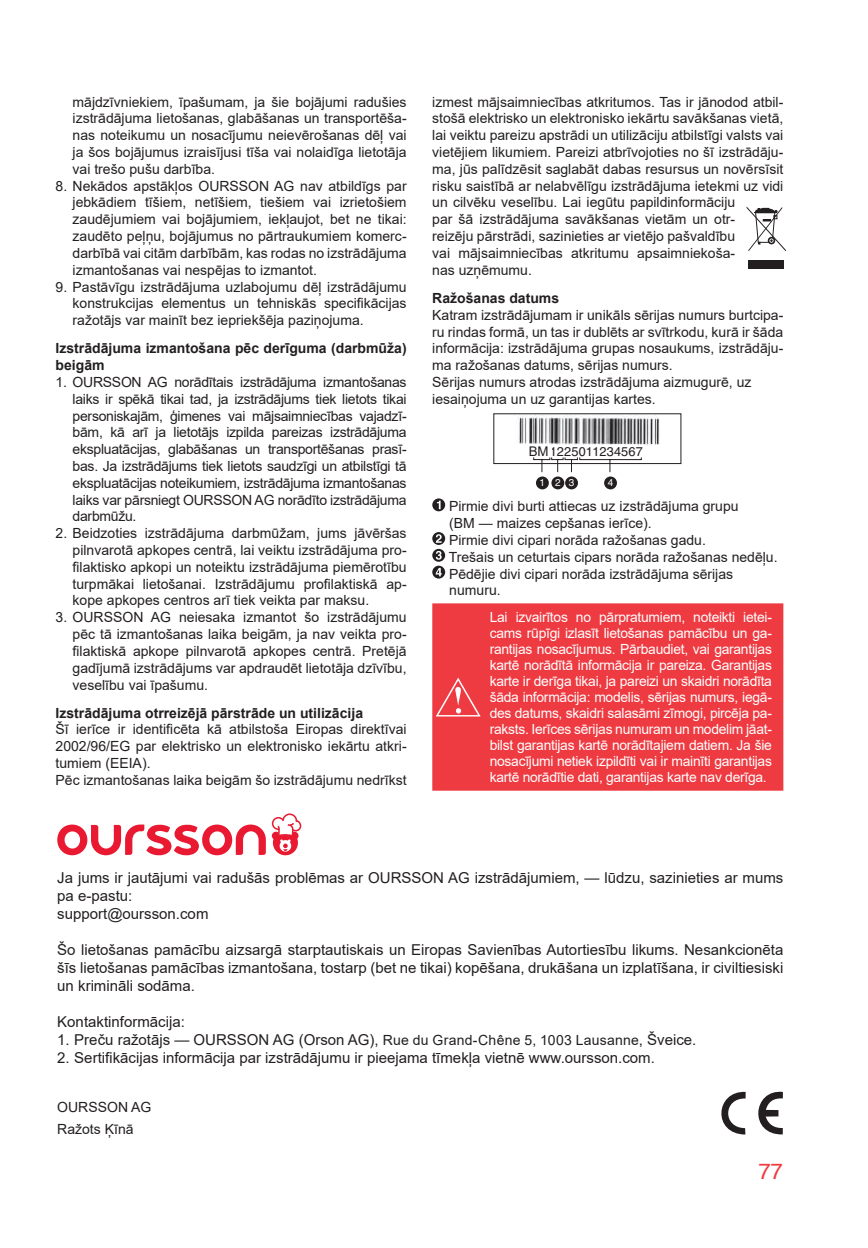
<style>
.page{position:relative;width:868px;height:1248px;background:#fff}
.page>*{position:absolute;margin:0;border:0;box-sizing:border-box;transform-origin:0 0}
.t1{font:22px "Helvetica LTCYR";color:#ee3a41}
.t2{font:15px/18px "Arial";color:#231f20}
.t3{font:14px/16.8px "Arial";color:#231f20;text-align:justify}
.t4{font:14px/16px "Arial";letter-spacing:-.02em;color:#fff;text-align:justify}
.t5{font:700 14px/16.8px "Arial";color:#231f20}
.t6{font:13.4px "Arial";color:#231f20}
.t7{font:12.8px "Helvetica";letter-spacing:.01em;color:#231f20}
.t8{font:10px "Helvetica";color:#fff}
.s1{font-size:14px}
</style>
<div class="page">
<svg style="left:432px;top:498px;width:13px;height:13px"></svg>
<svg style="left:437px;top:500px;width:3px;height:9px"></svg>
<svg style="left:432px;top:532px;width:13px;height:13px"></svg>
<svg style="left:435px;top:534px;width:6px;height:8px"></svg>
<svg style="left:432px;top:549px;width:13px;height:12px"></svg>
<svg style="left:435px;top:551px;width:6px;height:8px"></svg>
<svg style="left:432px;top:565px;width:13px;height:13px"></svg>
<svg style="left:435px;top:568px;width:6px;height:8px"></svg>
<div style="left:432px;top:603px;width:351px;height:187px;background:#ee3a41"></div>
<svg style="left:435px;top:677px;width:45px;height:39px;background:#f0555b"></svg>
<svg style="left:746px;top:206px;width:40px;height:45px"></svg>
<div style="left:747px;top:260px;width:36px;height:9px;background:#231f20"></div>
<svg style="left:57px;top:824px;width:209px;height:31px"></svg>
<svg style="left:272px;top:813px;width:29px;height:42px"></svg>
<div style="left:493px;top:413px;width:188px;height:51px;border:1px solid #231f20"></div>
<img style="left:517px;top:416px;width:142px;height:28px">
<div style="left:533px;top:457px;width:17px;height:3px;border:1px solid #231f20"></div>
<div style="left:564px;top:457px;width:14px;height:3px;border:1px solid #231f20"></div>
<div style="left:579px;top:457px;width:62px;height:3px;border:1px solid #231f20"></div>
<svg style="left:541px;top:459px;width:1px;height:13px"></svg>
<svg style="left:551px;top:457px;width:12px;height:15px"></svg>
<svg style="left:571px;top:459px;width:1px;height:13px"></svg>
<svg style="left:609px;top:459px;width:1px;height:13px"></svg>
<div style="left:536px;top:476px;width:12px;height:13px;background:#231f20;border-radius:50%"></div>
<div style="left:551px;top:476px;width:13px;height:13px;background:#231f20;border-radius:50%"></div>
<div style="left:565px;top:476px;width:13px;height:13px;background:#231f20;border-radius:50%"></div>
<div style="left:604px;top:476px;width:13px;height:13px;background:#231f20;border-radius:50%"></div>
<svg style="left:721px;top:1091px;width:61px;height:44px"></svg>
<p class="t3" style="left:73px;top:93px;width:335px">mājdzīvniekiem, īpašumam, ja šie bojājumi radušies izstrādājuma lietošanas, glabāšanas un transportēša&shy;nas noteikumu un nosacījumu neievērošanas dēļ vai ja šos bojājumus izraisījusi tīša vai nolaidīga lietotāja vai trešo pušu darbība.</p>
<p class="t3" style="left:73px;top:177px;width:335px;text-indent:-17px">8. Nekādos apstākļos OURSSON AG nav atbildīgs par jebkādiem tīšiem, netīšiem, tiešiem vai izrietošiem zaudējumiem vai bojājumiem, iekļaujot, bet ne tikai: zaudēto peļņu, bojājumus no pārtraukumiem komerc&shy;darbībā vai citām darbībām, kas rodas no izstrādājuma izmantošanas vai nespējas to izmantot.</p>
<p class="t3" style="left:73px;top:278px;width:335px;text-indent:-17px">9. Pastāvīgu izstrādājuma uzlabojumu dēļ izstrādājumu konstrukcijas elementus un tehniskās specifikācijas ražotājs var mainīt bez iepriekšēja paziņojuma.</p>
<p class="t5" style="left:56px;top:340px;width:352px">Izstrādājuma izmantošana pēc derīguma (darbmūža) beigām</p>
<p class="t3" style="left:73px;top:373px;width:335px;text-indent:-17px">1. OURSSON AG norādītais izstrādājuma izmantošanas laiks ir spēkā tikai tad, ja izstrādājums tiek lietots tikai personiskajām, ģimenes vai mājsaimniecības vajadzī&shy;bām, kā arī ja lietotājs izpilda pareizas izstrādājuma ekspluatācijas, glabāšanas un transportēšanas prasī&shy;bas. Ja izstrādājums tiek lietots saudzīgi un atbilstīgi tā ekspluatācijas noteikumiem, izstrādājuma izmantošanas laiks var pārsniegt OURSSON AG norādīto izstrādājuma darbmūžu.</p>
<p class="t3" style="left:73px;top:525px;width:335px;text-indent:-17px">2. Beidzoties izstrādājuma darbmūžam, jums jāvēršas pilnvarotā apkopes centrā, lai veiktu izstrādājuma pro&shy;filaktisko apkopi un noteiktu izstrādājuma piemērotību turpmākai lietošanai. Izstrādājumu profilaktiskā ap&shy;kope apkopes centros arī tiek veikta par maksu.</p>
<p class="t3" style="left:73px;top:609px;width:335px;text-indent:-17px">3. OURSSON AG neiesaka izmantot šo izstrādājumu pēc tā izmantošanas laika beigām, ja nav veikta pro&shy;filaktiskā apkope pilnvarotā apkopes centrā. Pretējā gadījumā izstrādājums var apdraudēt lietotāja dzīvību, veselību vai īpašumu.</p>
<p class="t5" style="left:56px;top:704px;width:309px">Izstrādājuma otrreizējā pārstrāde un utilizācija</p>
<p class="t3" style="left:56px;top:721px;width:352px;text-align:left">Šī ierīce ir identificēta kā atbilstoša Eiropas direktīvai 2002/96/EG par elektrisko un elektronisko iekārtu atkri&shy;tumiem (EEIA).<br>Pēc izmantošanas laika beigām šo izstrādājumu nedrīkst</p>
<p class="t3" style="left:432px;top:93px;width:352px;text-align:left">izmest mājsaimniecības atkritumos. Tas ir jānodod atbil&shy;stošā elektrisko un elektronisko iekārtu savākšanas vietā, lai veiktu pareizu apstrādi un utilizāciju atbilstīgi valsts vai vietējiem likumiem. Pareizi atbrīvojoties no šī izstrādāju&shy;ma, jūs palīdzēsit saglabāt dabas resursus un novērsīsit risku saistībā ar nelabvēlīgu izstrādājuma ietekmi uz vidi un cilvēku veselību. Lai iegūtu papildinformāciju<br>par šā izstrādājuma savākšanas vietām un otr-<br>reizēju pārstrādi, sazinieties ar vietējo pašvaldību<br>vai mājsaimniecības atkritumu apsaimniekoša-<br>nas uzņēmumu.</p>
<p class="t5" style="left:432px;top:290px;width:128px">Ražošanas datums</p>
<p class="t3" style="left:432px;top:306px;width:352px;text-align:left">Katram izstrādājumam ir unikāls sērijas numurs burtcipa&shy;ru rindas formā, un tas ir dublēts ar svītrkodu, kurā ir šāda informācija: izstrādājuma grupas nosaukums, izstrādāju&shy;ma ražošanas datums, sērijas numurs.<br>Sērijas numurs atrodas izstrādājuma aizmugurē, uz iesaiņojuma un uz garantijas kartes.</p>
<p class="t7" style="left:533px;top:441px;width:111px">JM1225011234567</p>
<p class="t8" style="left:539px;top:475px;width:36px">123</p>
<p class="t8" style="left:607px;top:475px;width:7px">4</p>
<p class="t6" style="left:528px;top:442px;width:21px">BM</p>
<p class="t3" style="left:448px;top:498px;width:330px;text-align:left">Pirmie divi burti attiecas uz izstrādājuma grupu<br>(BM — maizes cepšanas ierīce).<br>Pirmie divi cipari norāda ražošanas gadu.<br>Trešais un ceturtais cipars norāda ražošanas nedēļu.<br>Pēdējie divi cipari norāda izstrādājuma sērijas numuru.</p>
<p class="t4" style="left:489px;top:609px;width:284px">Lai izvairītos no pārpratumiem, noteikti ietei&shy;cams rūpīgi izlasīt lietošanas pamācību un ga&shy;rantijas nosacījumus. Pārbaudiet, vai garantijas kartē norādītā informācija ir pareiza. Garantijas karte ir derīga tikai, ja pareizi un skaidri norādīta šāda informācija: modelis, sērijas numurs, iegā&shy;des datums, skaidri salasāmi zīmogi, pircēja pa&shy;raksts. Ierīces sērijas numuram un modelim jāat&shy;bilst garantijas kartē norādītajiem datiem. Ja šie nosacījumi netiek izpildīti vai ir mainīti garantijas kartē norādītie dati, garantijas karte nav derīga.</p>
<p class="t2" style="left:57px;top:868px;width:727px">Ja jums ir jautājumi vai radušās problēmas ar OURSSON AG izstrādājumiem, — lūdzu, sazinieties ar mums pa e-pastu:<br>support@oursson.com</p>
<p class="t2" style="left:57px;top:940px;width:727px;text-align:justify">Šo lietošanas pamācību aizsargā starptautiskais un Eiropas Savienības Autortiesību likums. Nesankcionēta šīs lietošanas pamācības izmantošana, tostarp (bet ne tikai) kopēšana, drukāšana un izplatīšana, ir civiltiesiski un krimināli sodāma.</p>
<p class="t2" style="left:57px;top:1012px;width:129px">Kontaktinformācija:</p>
<p class="t2" style="left:57px;top:1030px;width:640px">1. Preču ražotājs — OURSSON AG (Orson AG), <span class="s1">Rue du Grand-Chêne 5, 1003 Lausanne</span>, Šveice.</p>
<p class="t2" style="left:57px;top:1048px;width:599px">2. Sertifikācijas informācija par izstrādājumu ir pieejama tīmekļa vietnē www.oursson.com.</p>
<p class="t3" style="left:57px;top:1095px;width:96px;line-height:22px">OURSSON AG<br>Ražots Ķīnā</p>
<h1 class="t1" style="left:758px;top:1158px;width:26px">77</h1>
</div>
